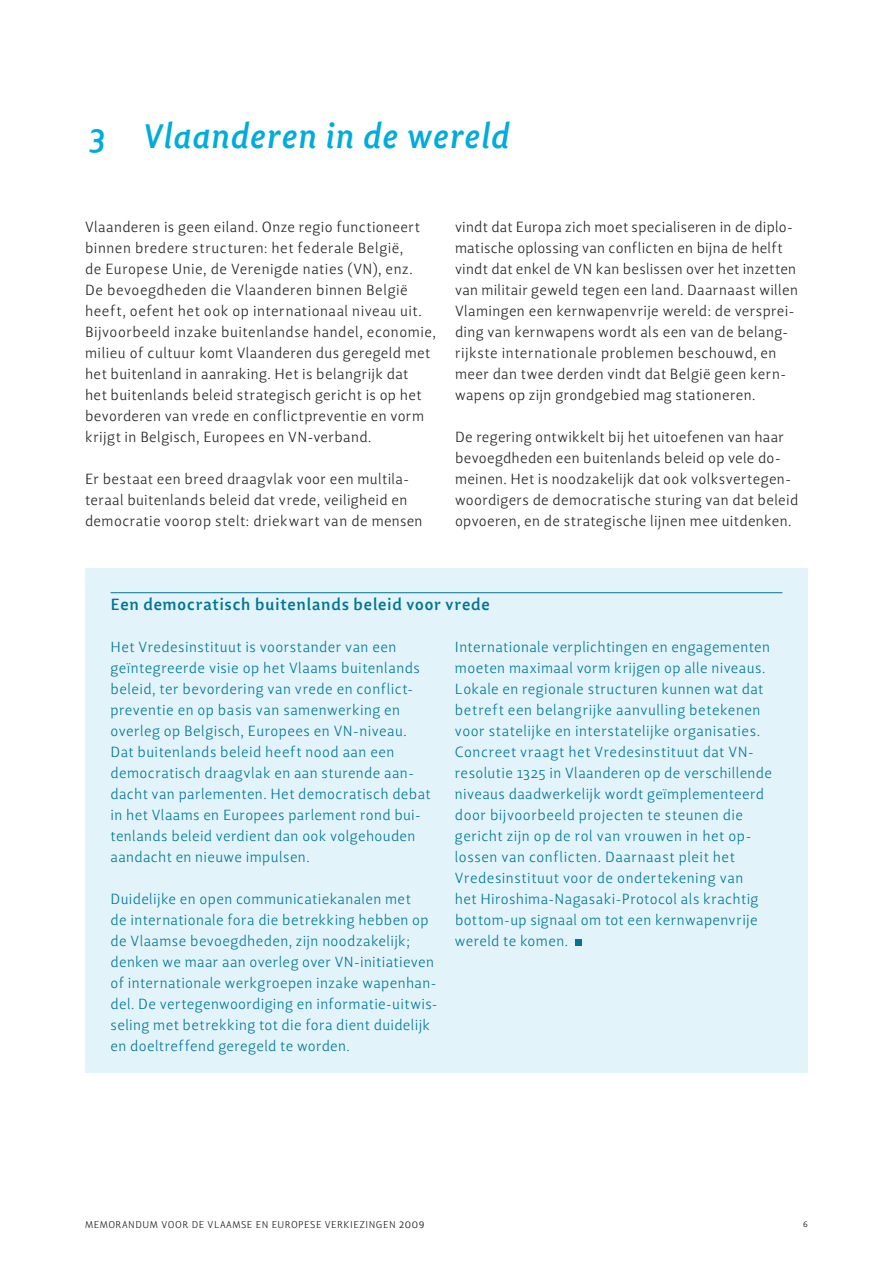
<style>
.page{position:relative;width:893px;height:1263px;background:#fff}
.page>*{position:absolute;margin:0;border:0;box-sizing:border-box;transform-origin:0 0}
.t1{font:italic 700 34.5px "Lisboa OSF";letter-spacing:.01em;color:#00acdb}
.t2{font:700 16.5px "Lisboa OSF";letter-spacing:.025em;color:#007595}
.t3{font:300 15px/21px "Lisboa OSF";letter-spacing:.03em;color:#007595}
.t4{font:300 15px/21px "Lisboa OSF";letter-spacing:.03em;color:#231f20}
.t5{font:300 10.2px "Lisboa SC";letter-spacing:.05em;color:#231f20}
.s1{font-size:12px}
</style>
<div class="page">
<div style="left:85px;top:568px;width:723px;height:504px;background:#e2f4fa"></div>
<hr style="left:111px;top:592px;width:671px;height:1px;background:#007595">
<div style="left:575px;top:940px;width:7px;height:6px;background:#007595"></div>
<h1 class="t1" style="left:88px;top:115px;width:423px">3 Vlaanderen in de wereld</h1>
<p class="t4" style="left:85px;top:216px;width:352px">Vlaanderen is geen eiland. Onze regio functioneert binnen bredere structuren: het federale België,<br>de Europese Unie, de Verenigde naties (VN), enz.<br>De bevoegdheden die Vlaanderen binnen België heeft, oefent het ook op internationaal niveau uit.<br>Bijvoorbeeld inzake buitenlandse handel, economie, milieu of cultuur komt Vlaanderen dus geregeld met het buitenland in aanraking. Het is belangrijk dat<br>het buitenlands beleid strategisch gericht is op het bevorderen van vrede en conflictpreventie en vorm krijgt in Belgisch, Europees en VN-verband.</p>
<p class="t4" style="left:85px;top:468px;width:339px">Er bestaat een breed draagvlak voor een multila&shy;teraal buitenlands beleid dat vrede, veiligheid en democratie voorop stelt: driekwart van de mensen</p>
<p class="t4" style="left:455px;top:216px;width:344px">vindt dat Europa zich moet specialiseren in de diplo&shy;matische oplossing van conflicten en bijna de helft vindt dat enkel de VN kan beslissen over het inzetten van militair geweld tegen een land. Daarnaast willen Vlamingen een kernwapenvrije wereld: de versprei&shy;ding van kernwapens wordt als een van de belang&shy;rijkste internationale problemen beschouwd, en meer dan twee derden vindt dat België geen kern&shy;wapens op zijn grondgebied mag stationeren.</p>
<p class="t4" style="left:455px;top:426px;width:345px">De regering ontwikkelt bij het uitoefenen van haar bevoegdheden een buitenlands beleid op vele do&shy;meinen. Het is noodzakelijk dat ook volksvertegen&shy;woordigers de democratische sturing van dat beleid opvoeren, en de strategische lijnen mee uitdenken.</p>
<p class="t2" style="left:111px;top:594px;width:381px">Een democratisch buitenlands beleid voor vrede</p>
<p class="t3" style="left:111px;top:636px;width:321px">Het Vredesinstituut is voorstander van een geïntegreerde visie op het Vlaams buitenlands beleid, ter bevordering van vrede en conflict&shy;preventie en op basis van samenwerking en overleg op Belgisch, Europees en VN-niveau.<br>Dat buitenlands beleid heeft nood aan een democratisch draagvlak en aan sturende aan&shy;dacht van parlementen. Het democratisch debat in het Vlaams en Europees parlement rond bui&shy;tenlands beleid verdient dan ook volgehouden aandacht en nieuwe impulsen.</p>
<p class="t3" style="left:111px;top:888px;width:329px">Duidelijke en open communicatiekanalen met<br>de internationale fora die betrekking hebben op de Vlaamse bevoegdheden, zijn noodzakelijk; denken we maar aan overleg over VN-initiatieven of internationale werkgroepen inzake wapenhan&shy;del. De vertegenwoordiging en informatie-uitwis&shy;seling met betrekking tot die fora dient duidelijk en doeltreffend geregeld te worden.</p>
<p class="t3" style="left:455px;top:636px;width:319px">Internationale verplichtingen en engagementen moeten maximaal vorm krijgen op alle niveaus.<br>Lokale en regionale structuren kunnen wat dat betreft een belangrijke aanvulling betekenen voor statelijke en interstatelijke organisaties.<br>Concreet vraagt het Vredesinstituut dat VN&shy;resolutie 1325 in Vlaanderen op de verschillende niveaus daadwerkelijk wordt geïmplementeerd door bijvoorbeeld projecten te steunen die gericht zijn op de rol van vrouwen in het op&shy;lossen van conflicten. Daarnaast pleit het Vredesinstituut voor de ondertekening van<br>het Hiroshima-Nagasaki-Protocol als krachtig bottom-up signaal om tot een kernwapenvrije wereld te komen.</p>
<p class="t5" style="left:85px;top:1219px;width:341px">MEMORANDUM VOOR DE VLAAMSE EN EUROPESE VERKIEZINGEN <span class="s1">2009</span></p>
<p class="t5" style="left:803px;top:1217px;width:6px">6</p>
</div>
